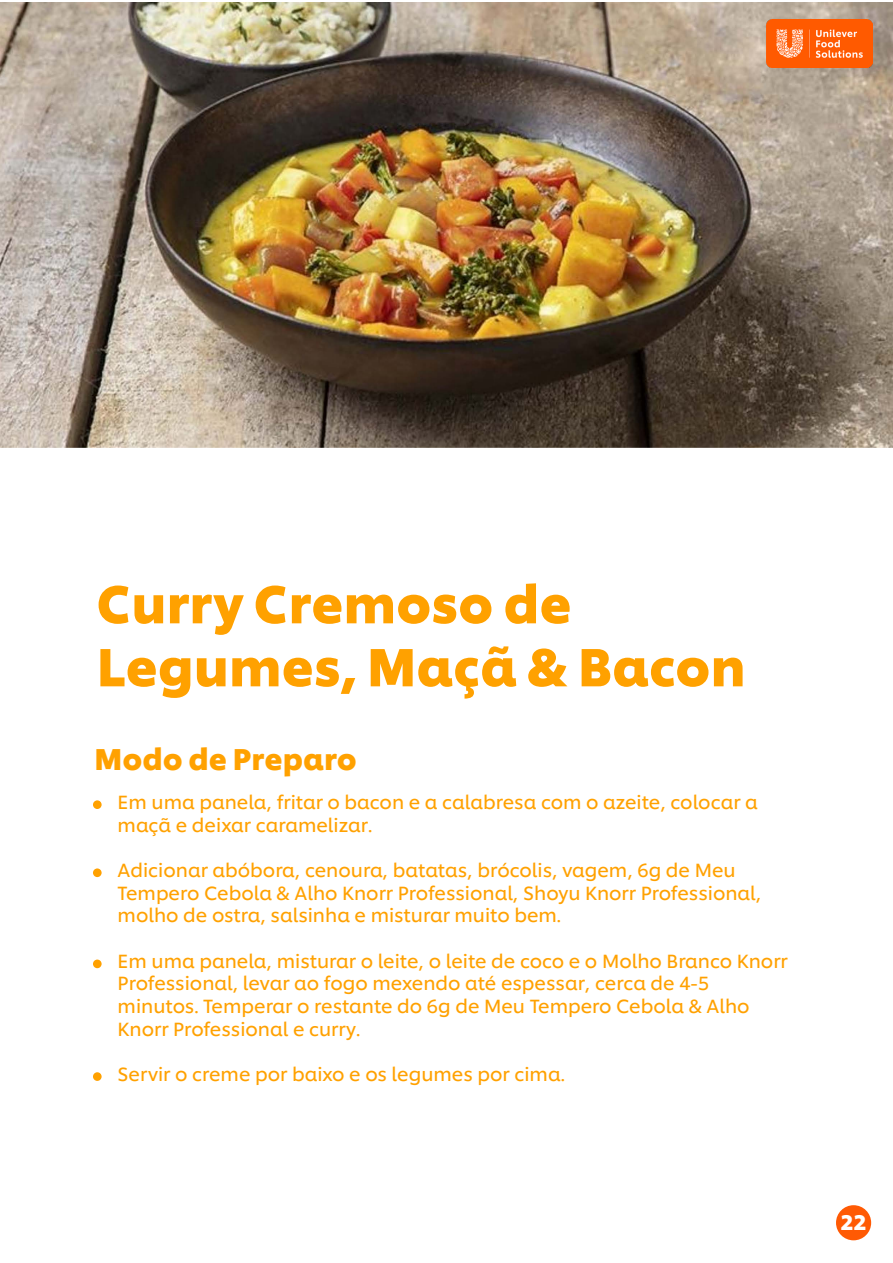
<style>
.page{position:relative;width:893px;height:1263px;background:#fff}
.page>*{position:absolute;margin:0;border:0;box-sizing:border-box;transform-origin:0 0}
.t1{font:700 52.5px/63px "Unilever Shilling";color:#ffa100}
.t2{font:700 29.7px "Unilever Shilling";color:#ffa100}
.t3{font:700 21px "Unilever Shilling";color:#fff}
.t4{font:18.9px/22.6px "Unilever Shilling";color:#ffa100}
</style>
<div class="page">
<img style="left:0;top:3px;width:893px;height:445px">
<div style="left:93px;top:800px;width:9px;height:9px;background:#ffa100;border-radius:50%"></div>
<div style="left:93px;top:868px;width:9px;height:9px;background:#ffa100;border-radius:50%"></div>
<div style="left:93px;top:959px;width:9px;height:9px;background:#ffa100;border-radius:50%"></div>
<div style="left:93px;top:1072px;width:9px;height:9px;background:#ffa100;border-radius:50%"></div>
<div style="left:836px;top:1205px;width:35px;height:35px;background:#ff5a04;border-radius:50%"></div>
<img style="left:766px;top:20px;width:106px;height:48px">
<h1 class="t1" style="left:97px;top:568px;width:650px">Curry Cremoso de<br>Legumes, Maçã &amp; Bacon</h1>
<h2 class="t2" style="left:95px;top:736px;width:264px">Modo de Preparo</h2>
<p class="t4" style="left:118px;top:789px;width:642px">Em uma panela, fritar o bacon e a calabresa com o azeite, colocar a maçã e deixar caramelizar.</p>
<p class="t4" style="left:118px;top:857px;width:645px">Adicionar abóbora, cenoura, batatas, brócolis, vagem, 6g de Meu<br>Tempero Cebola &amp; Alho Knorr Professional, Shoyu Knorr Professional, molho de ostra, salsinha e misturar muito bem.</p>
<p class="t4" style="left:118px;top:948px;width:672px">Em uma panela, misturar o leite, o leite de coco e o Molho Branco Knorr Professional, levar ao fogo mexendo até espessar, cerca de 4-5 minutos. Temperar o restante do 6g de Meu Tempero Cebola &amp; Alho Knorr Professional e curry.</p>
<p class="t4" style="left:118px;top:1061px;width:449px">Servir o creme por baixo e os legumes por cima.</p>
<p class="t3" style="left:841px;top:1206px;width:27px">22</p>
</div>
